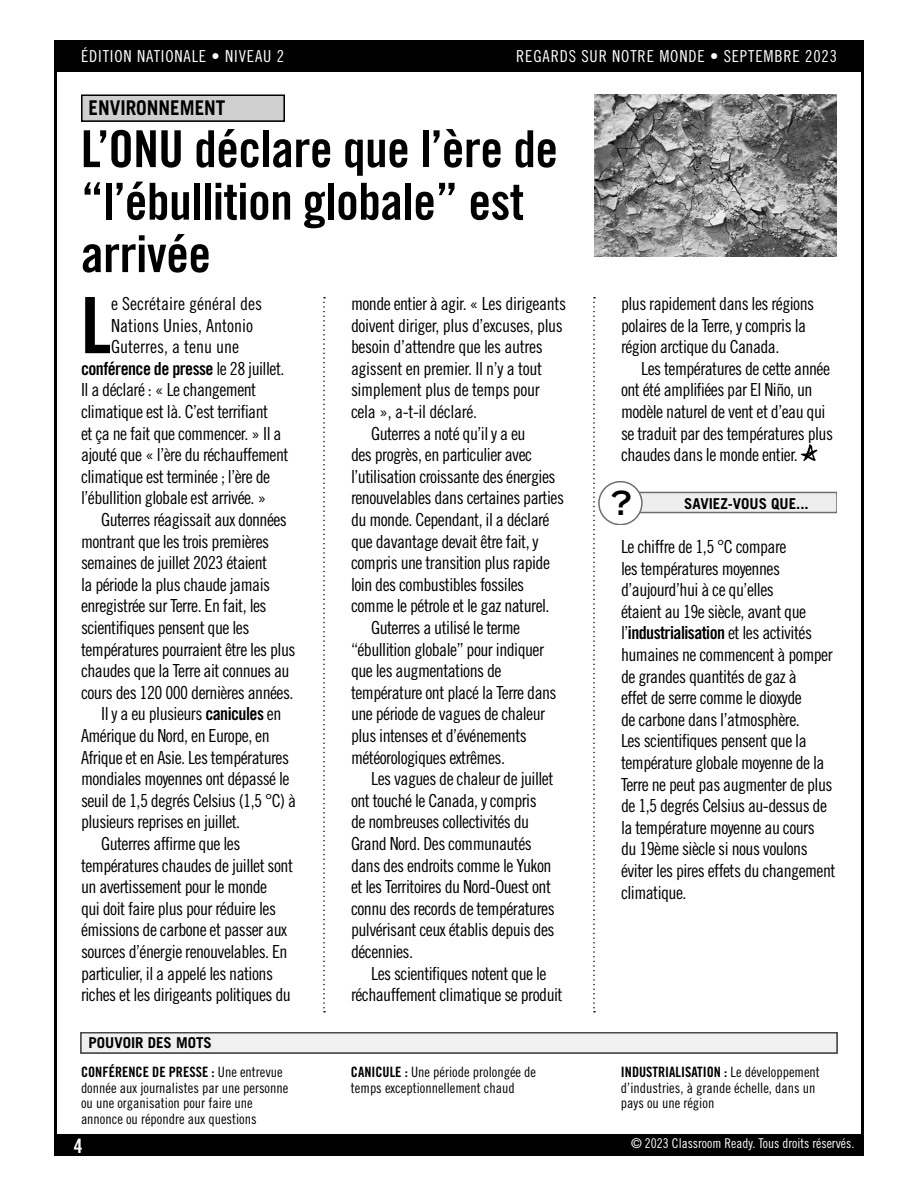
<style>
.page{position:relative;width:918px;height:1188px;background:#fff}
.page>*{position:absolute;margin:0;border:0;box-sizing:border-box;transform-origin:0 0}
.A__ARTICLE_Intro_Para{font:77.85px "Trade Gothic LT Std Bd Cn 20";color:#000}
.A__ARTICLE_Headline_-_Long{font:51px/52.5px "Trade Gothic LT Std Bd Cn 20";letter-spacing:-.01em;color:#000}
.t1{font:700 expanded 33px "Trade Gothic LT Std";color:#000}
.t2{font:700 20.4px "Trade Gothic LT Std";color:#000;scale:.94 1}
.t3{font:19.95px "Trade Gothic LT Std Bd Cn 20";color:#fff}
.A__ARTICLE_Text{font:18px/21.6px "Trade Gothic LT Std Cn 18";letter-spacing:-.03em;color:#000}
.A__ARTICLE_Did_You_Know{font:18px/21.6px "Trade Gothic LT Std Cn 18";letter-spacing:-.03em;color:#000}
.A__ARTICLE_Intro_Para-2{font:18px "Trade Gothic LT Std Cn 18";letter-spacing:-.03em;color:#000}
.A__ARTICLE_Intro_Para-3{font:18px "Trade Gothic LT Std Cn 18";color:#000}
.A__ARTICLE_Intro_Para-4{font:18px "Trade Gothic LT Std Bd Cn 20";letter-spacing:-.03em;color:#000}
.t4{font:16.5px "Trade Gothic LT Std Cn 18";letter-spacing:.05em;color:#fff}
.t5{font:700 15px "Trade Gothic LT Std";color:#000}
.A__ARTICLE_WP_Definition{font:14.25px/15.8px "Trade Gothic LT Std Cn 18";color:#000}
.t6{font:13.5px "Trade Gothic LT Std Cn 18";color:#fff}
.s1{font-family:"Trade Gothic LT Std Cn 18"}
.s2{font-family:"Trade Gothic LT Std Bd Cn 20"}
</style>
<div class="page">
<div style="left:54px;top:1134px;width:810px;height:22px;background:#000"></div>
<hr style="left:861px;top:40px;width:3px;height:1100px;background:#000">
<div style="left:54px;top:40px;width:810px;height:32px;background:#000"></div>
<svg style="left:323px;top:297px;width:2px;height:715px"></svg>
<svg style="left:593px;top:297px;width:2px;height:715px"></svg>
<div style="left:81px;top:1033px;width:756px;height:20px;background:#f0f0f0"></div>
<div style="left:80px;top:1032px;width:758px;height:22px;border:2px solid #4a4a4a"></div>
<svg style="left:801px;top:444px;width:16px;height:17px"></svg>
<div style="left:621px;top:492px;width:216px;height:21px;background:#eee"></div>
<div style="left:620px;top:492px;width:217px;height:21px;border:2px solid #6e6e6e"></div>
<div style="left:599px;top:482px;width:43px;height:43px;background:#fff;border-radius:50%"></div>
<div style="left:599px;top:482px;width:44px;height:43px;border:2px solid #6e6e6e;border-radius:50%"></div>
<hr style="left:54px;top:40px;width:3px;height:1100px;background:#000">
<img style="left:594px;top:94px;width:243px;height:162px">
<div style="left:82px;top:95px;width:202px;height:26px;background:#cfcfcf"></div>
<div style="left:81px;top:94px;width:204px;height:28px;border:2px solid #000"></div>
<p class="t4" style="left:81px;top:47px;width:205px">ÉDITION NATIONALE • NIVEAU 2</p>
<p class="t4" style="left:516px;top:47px;width:322px">REGARDS SUR NOTRE MONDE • SEPTEMBRE 2023</p>
<p class="t2" style="left:88px;top:95px;width:147px">ENVIRONNEMENT</p>
<p class="A__ARTICLE_Headline_-_Long" style="left:81px;top:122px;width:479px">L’ONU déclare que l’ère de “l’ébullition globale” est arrivée</p>
<p class="A__ARTICLE_Intro_Para" style="left:81px;top:278px;width:32px">L</p>
<p class="A__ARTICLE_Intro_Para-3" style="left:111px;top:293px;width:152px">e Secrétaire général des</p>
<p class="A__ARTICLE_Intro_Para-3" style="left:111px;top:314px;width:143px">Nations Unies, Antonio</p>
<p class="A__ARTICLE_Intro_Para-3" style="left:111px;top:336px;width:129px">Guterres, a tenu une</p>
<p class="A__ARTICLE_Intro_Para-4" style="left:81px;top:357px;width:205px">conférence de presse <span class="s1">le 28 juillet.</span></p>
<p class="A__ARTICLE_Intro_Para-2" style="left:81px;top:379px;width:177px">Il a déclaré : « Le changement</p>
<p class="A__ARTICLE_Intro_Para-2" style="left:81px;top:401px;width:189px">climatique est là. C’est terrifiant</p>
<p class="A__ARTICLE_Intro_Para-2" style="left:81px;top:422px;width:202px">et ça ne fait que commencer. » Il a</p>
<p class="A__ARTICLE_Intro_Para-2" style="left:81px;top:444px;width:209px">ajouté que « l’ère du réchauffement</p>
<p class="A__ARTICLE_Intro_Para-2" style="left:81px;top:466px;width:191px">climatique est terminée ; l’ère de</p>
<p class="A__ARTICLE_Intro_Para-2" style="left:81px;top:487px;width:187px">l’ébullition globale est arrivée. »</p>
<p class="A__ARTICLE_Text" style="left:81px;top:509px;width:216px;text-indent:20px">Guterres réagissait aux données montrant que les trois premières semaines de juillet 2023 étaient<br>la période la plus chaude jamais enregistrée sur Terre. En fait, les scientifiques pensent que les températures pourraient être les plus chaudes que la Terre ait connues au cours des 120 000 dernières années.</p>
<p class="A__ARTICLE_Text" style="left:81px;top:703px;width:217px;text-indent:20px">Il y a eu plusieurs <span class="s2">canicules</span> en Amérique du Nord, en Europe, en Afrique et en Asie. Les températures mondiales moyennes ont dépassé le seuil de 1,5 degrés Celsius (1,5 °C) à plusieurs reprises en juillet.</p>
<p class="A__ARTICLE_Text" style="left:81px;top:833px;width:214px;text-indent:20px">Guterres affirme que les températures chaudes de juillet sont un avertissement pour le monde<br>qui doit faire plus pour réduire les émissions de carbone et passer aux sources d’énergie renouvelables. En particulier, il a appelé les nations riches et les dirigeants politiques du</p>
<p class="A__ARTICLE_Text" style="left:351px;top:293px;width:217px">monde entier à agir. « Les dirigeants doivent diriger, plus d’excuses, plus besoin d’attendre que les autres agissent en premier. Il n’y a tout simplement plus de temps pour cela », a-t-il déclaré.</p>
<p class="A__ARTICLE_Text" style="left:351px;top:422px;width:215px;text-indent:20px">Guterres a noté qu’il y a eu<br>des progrès, en particulier avec l’utilisation croissante des énergies renouvelables dans certaines parties du monde. Cependant, il a déclaré que davantage devait être fait, y compris une transition plus rapide loin des combustibles fossiles comme le pétrole et le gaz naturel.</p>
<p class="A__ARTICLE_Text" style="left:351px;top:617px;width:207px;text-indent:20px">Guterres a utilisé le terme “ébullition globale” pour indiquer que les augmentations de température ont placé la Terre dans une période de vagues de chaleur plus intenses et d’événements météorologiques extrêmes.</p>
<p class="A__ARTICLE_Text" style="left:351px;top:768px;width:205px;text-indent:20px">Les vagues de chaleur de juillet ont touché le Canada, y compris de nombreuses collectivités du<br>Grand Nord. Des communautés dans des endroits comme le Yukon et les Territoires du Nord-Ouest ont connu des records de températures pulvérisant ceux établis depuis des décennies.</p>
<p class="A__ARTICLE_Text" style="left:351px;top:962px;width:213px;text-align:center">Les scientifiques notent que le réchauffement climatique se produit</p>
<p class="A__ARTICLE_Text" style="left:621px;top:293px;width:195px">plus rapidement dans les régions polaires de la Terre, y compris la région arctique du Canada.</p>
<p class="A__ARTICLE_Text" style="left:621px;top:357px;width:214px;text-indent:20px">Les températures de cette année ont été amplifiées par El Niño, un modèle naturel de vent et d’eau qui se traduit par des températures plus chaudes dans le monde entier.</p>
<p class="t1" style="left:611px;top:481px;width:22px">?</p>
<p class="t5" style="left:684px;top:494px;width:126px">SAVIEZ-VOUS QUE...</p>
<p class="A__ARTICLE_Did_You_Know" style="left:621px;top:536px;width:216px">Le chiffre de 1,5 °C compare<br>les températures moyennes d’aujourd’hui à ce qu’elles<br>étaient au 19e siècle, avant que l’<span class="s2">industrialisation</span> et les activités humaines ne commencent à pomper de grandes quantités de gaz à<br>effet de serre comme le dioxyde<br>de carbone dans l’atmosphère.<br>Les scientifiques pensent que la température globale moyenne de la<br>Terre ne peut pas augmenter de plus de 1,5 degrés Celsius au-dessus de la température moyenne au cours<br>du 19ème siècle si nous voulons éviter les pires effets du changement climatique.</p>
<p class="t5" style="left:88px;top:1034px;width:125px">POUVOIR DES MOTS</p>
<p class="A__ARTICLE_WP_Definition" style="left:81px;top:1064px;width:209px"><span class="s2">CONFÉRENCE DE PRESSE :</span> Une entrevue donnée aux journalistes par une personne ou une organisation pour faire une annonce ou répondre aux questions</p>
<p class="A__ARTICLE_WP_Definition" style="left:351px;top:1064px;width:187px"><span class="s2">CANICULE :</span> Une période prolongée de temps exceptionnellement chaud</p>
<p class="A__ARTICLE_WP_Definition" style="left:621px;top:1064px;width:200px"><span class="s2">INDUSTRIALISATION :</span> Le développement d’industries, à grande échelle, dans un pays ou une région</p>
<p class="t5" style="left:88px;top:1034px;width:88px">WORD POWER</p>
<p class="t3" style="left:74px;top:1134px;width:10px">4</p>
<p class="t6" style="left:631px;top:1136px;width:225px">© 2023 Classroom Ready. Tous droits réservés.</p>
</div>
